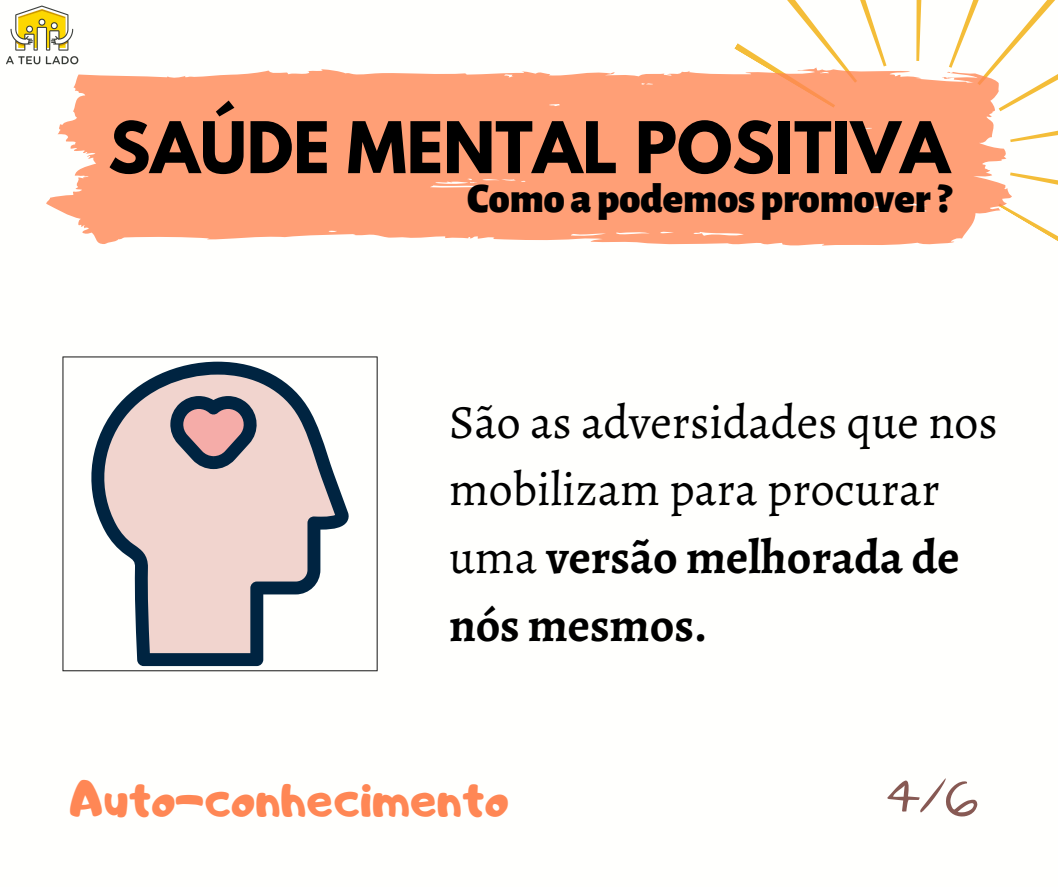
<style>
.page{position:relative;width:1058px;height:887px;background:#fff}
.page>*{position:absolute;margin:0;border:0;box-sizing:border-box;transform-origin:0 0}
.t1{font:700 63px "League Spartan";color:#000}
.t2{font:48px "Adigiana Toybox";color:#ff8755}
.t3{font:47.85px/67.8px "Alegreya";color:#000}
.t4{font:900 42px "Alegreya Sans";color:#000}
.s1{font-weight:700}
</style>
<div class="page">
<svg style="left:734px;top:0;width:324px;height:241px"></svg>
<svg style="left:46px;top:68px;width:965px;height:178px;background:#fea985"></svg>
<svg style="left:62px;top:356px;width:315px;height:315px"></svg>
<svg style="left:91px;top:356px;width:255px;height:5px"></svg>
<svg style="left:84px;top:361px;width:265px;height:305px;fill:#f1d4ce"></svg>
<svg style="left:170px;top:396px;width:90px;height:73px;background:#8d7d86"></svg>
<img style="left:6px;top:5px;width:74px;height:68px">
<h1 class="t1" style="left:108px;top:116px;width:843px">SAÚDE MENTAL POSITIVA</h1>
<p class="t4" style="left:467px;top:178px;width:485px">Como a podemos promover?</p>
<p class="t3" style="left:449px;top:387px;width:550px">São as adversidades que nos mobilizam para procurar uma <span class="s1">versão melhorada de nós mesmos.</span></p>
<p class="t2" style="left:70px;top:767px;width:440px">Auto-conhecimento</p>
</div>
